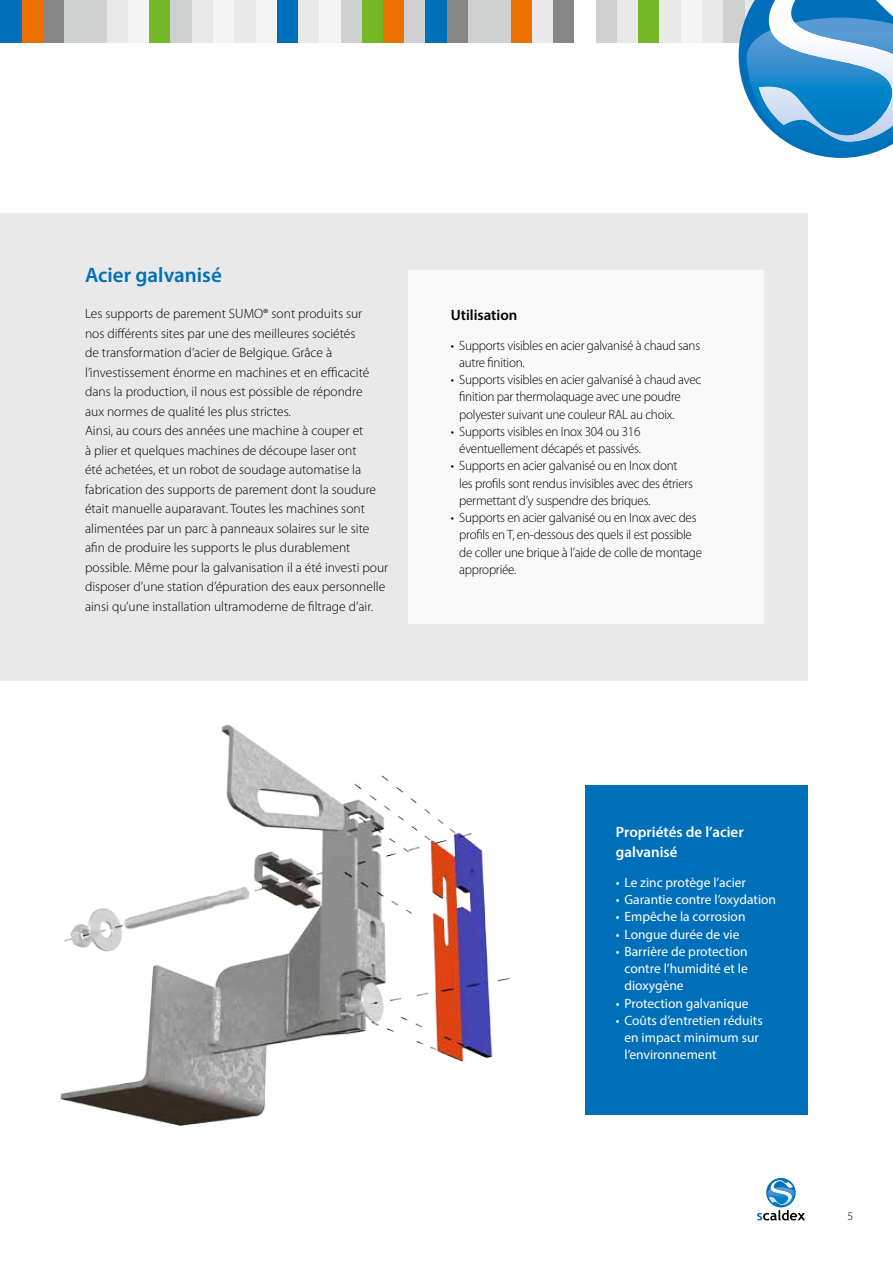
<style>
.page{position:relative;width:893px;height:1263px;background:#fff}
.page>*{position:absolute;margin:0;border:0;box-sizing:border-box;transform-origin:0 0}
.t1{font:600 21px "Myriad Pro";color:#006fba}
.t2{font:600 15px/19.5px "Myriad Pro";color:#fff}
.t3{font:600 15px "Myriad Pro";color:#000}
.t4{font:300 13.5px/19.5px "Myriad Pro";color:#000}
.t5{font:300 13.5px/17.2px "Myriad Pro";letter-spacing:-.02em;color:#000}
.t6{font:13.5px/17.2px "Myriad Pro";color:#fff;text-align:justify}
.t7{font:300 12px "Myriad Pro";color:#000}
</style>
<div class="page">
<div style="left:723px;top:0;width:21px;height:43px;background:#cfd0d0"></div>
<div style="left:702px;top:0;width:21px;height:43px;background:#e9e9e9"></div>
<div style="left:680px;top:0;width:22px;height:43px;background:#f4f4f4"></div>
<div style="left:659px;top:0;width:21px;height:43px;background:#e9e9e9"></div>
<div style="left:638px;top:0;width:21px;height:43px;background:#75b726"></div>
<div style="left:617px;top:0;width:21px;height:43px;background:#e9e9e9"></div>
<div style="left:595px;top:0;width:22px;height:43px;background:#cfd0d0"></div>
<div style="left:553px;top:0;width:21px;height:43px;background:#868786"></div>
<div style="left:531px;top:0;width:22px;height:43px;background:#e9e9e9"></div>
<div style="left:510px;top:0;width:21px;height:43px;background:#ee7100"></div>
<div style="left:489px;top:0;width:21px;height:43px;background:#cfd0d0"></div>
<div style="left:468px;top:0;width:21px;height:43px;background:#cfd0d0"></div>
<div style="left:446px;top:0;width:22px;height:43px;background:#868786"></div>
<div style="left:383px;top:0;width:21px;height:43px;background:#ee7100"></div>
<div style="left:404px;top:0;width:21px;height:43px;background:#cfd0d0"></div>
<div style="left:425px;top:0;width:21px;height:43px;background:#006fba"></div>
<div style="left:361px;top:0;width:22px;height:43px;background:#75b726"></div>
<div style="left:340px;top:0;width:21px;height:43px;background:#cfd0d0"></div>
<div style="left:319px;top:0;width:21px;height:43px;background:#f4f4f4"></div>
<div style="left:298px;top:0;width:21px;height:43px;background:#e9e9e9"></div>
<div style="left:276px;top:0;width:22px;height:43px;background:#006fba"></div>
<div style="left:255px;top:0;width:21px;height:43px;background:#f4f4f4"></div>
<div style="left:234px;top:0;width:21px;height:43px;background:#e9e9e9"></div>
<div style="left:213px;top:0;width:21px;height:43px;background:#f4f4f4"></div>
<div style="left:191px;top:0;width:22px;height:43px;background:#e9e9e9"></div>
<div style="left:170px;top:0;width:21px;height:43px;background:#cfd0d0"></div>
<div style="left:149px;top:0;width:21px;height:43px;background:#75b726"></div>
<div style="left:128px;top:0;width:21px;height:43px;background:#f4f4f4"></div>
<div style="left:106px;top:0;width:22px;height:43px;background:#e9e9e9"></div>
<div style="left:85px;top:0;width:21px;height:43px;background:#cfd0d0"></div>
<div style="left:64px;top:0;width:21px;height:43px;background:#cfd0d0"></div>
<div style="left:43px;top:0;width:21px;height:43px;background:#868786"></div>
<div style="left:21px;top:0;width:22px;height:43px;background:#ee7100"></div>
<div style="left:0;top:0;width:21px;height:43px;background:#006fba"></div>
<svg style="left:766px;top:1178px;width:30px;height:29px"></svg>
<svg style="left:757px;top:1180px;width:48px;height:40px"></svg>
<svg style="left:739px;top:0;width:154px;height:158px"></svg>
<div style="left:0;top:213px;width:808px;height:467px;background:#e9e9e9"></div>
<img style="left:60px;top:724px;width:450px;height:402px">
<div style="left:585px;top:784px;width:223px;height:330px;background:#006fba"></div>
<div style="left:408px;top:270px;width:356px;height:353px;background:#f9f9f9"></div>
<h1 class="t1" style="left:85px;top:261px;width:138px">Acier galvanisé</h1>
<p class="t4" style="left:85px;top:304px;width:305px">Les supports de parement SUMO® sont produits sur<br>nos différents sites par une des meilleures sociétés<br>de transformation d’acier de Belgique. Grâce à l’investissement énorme en machines et en efficacité dans la production, il nous est possible de répondre<br>aux normes de qualité les plus strictes.<br>Ainsi, au cours des années une machine à couper et<br>à plier et quelques machines de découpe laser ont<br>été achetées, et un robot de soudage automatise la fabrication des supports de parement dont la soudure était manuelle auparavant. Toutes les machines sont alimentées par un parc à panneaux solaires sur le site afin de produire les supports le plus durablement possible. Même pour la galvanisation il a été investi pour disposer d’une station d’épuration des eaux personnelle ainsi qu’une installation ultramoderne de filtrage d’air.</p>
<p class="t3" style="left:451px;top:305px;width:68px">Utilisation</p>
<p class="t5" style="left:459px;top:337px;width:242px;text-indent:-8px">• Supports visibles en acier galvanisé à chaud sans autre finition.</p>
<p class="t5" style="left:459px;top:371px;width:244px;text-indent:-8px">• Supports visibles en acier galvanisé à chaud avec finition par thermolaquage avec une poudre polyester suivant une couleur RAL au choix.</p>
<p class="t5" style="left:451px;top:423px;width:192px;text-align:right">• Supports visibles en Inox 304 ou 316 éventuellement décapés et passivés.</p>
<p class="t5" style="left:459px;top:457px;width:235px;text-indent:-8px">• Supports en acier galvanisé ou en Inox dont les profils sont rendus invisibles avec des étriers permettant d’y suspendre des briques.</p>
<p class="t5" style="left:459px;top:509px;width:244px;text-indent:-8px">• Supports en acier galvanisé ou en Inox avec des profils en T, en-dessous des quels il est possible de coller une brique à l’aide de colle de montage appropriée.</p>
<p class="t2" style="left:616px;top:822px;width:129px">Propriétés de l’acier galvanisé</p>
<p class="t6" style="left:616px;top:873px;width:132px">• Le zinc protège l’acier</p>
<p class="t6" style="left:616px;top:891px;width:162px">• Garantie contre l’oxydation</p>
<p class="t6" style="left:616px;top:908px;width:131px">• Empêche la corrosion</p>
<p class="t6" style="left:616px;top:925px;width:125px">• Longue durée de vie</p>
<p class="t6" style="left:624px;top:942px;width:125px;text-indent:-9px">• Barrière de protection contre l’humidité et le dioxygène</p>
<p class="t6" style="left:616px;top:994px;width:134px">• Protection galvanique</p>
<p class="t6" style="left:624px;top:1011px;width:140px;text-align:left;text-indent:-9px">• Coûts d’entretien réduits en impact minimum sur l’environnement</p>
<p class="t7" style="left:847px;top:1210px;width:7px">5</p>
</div>
